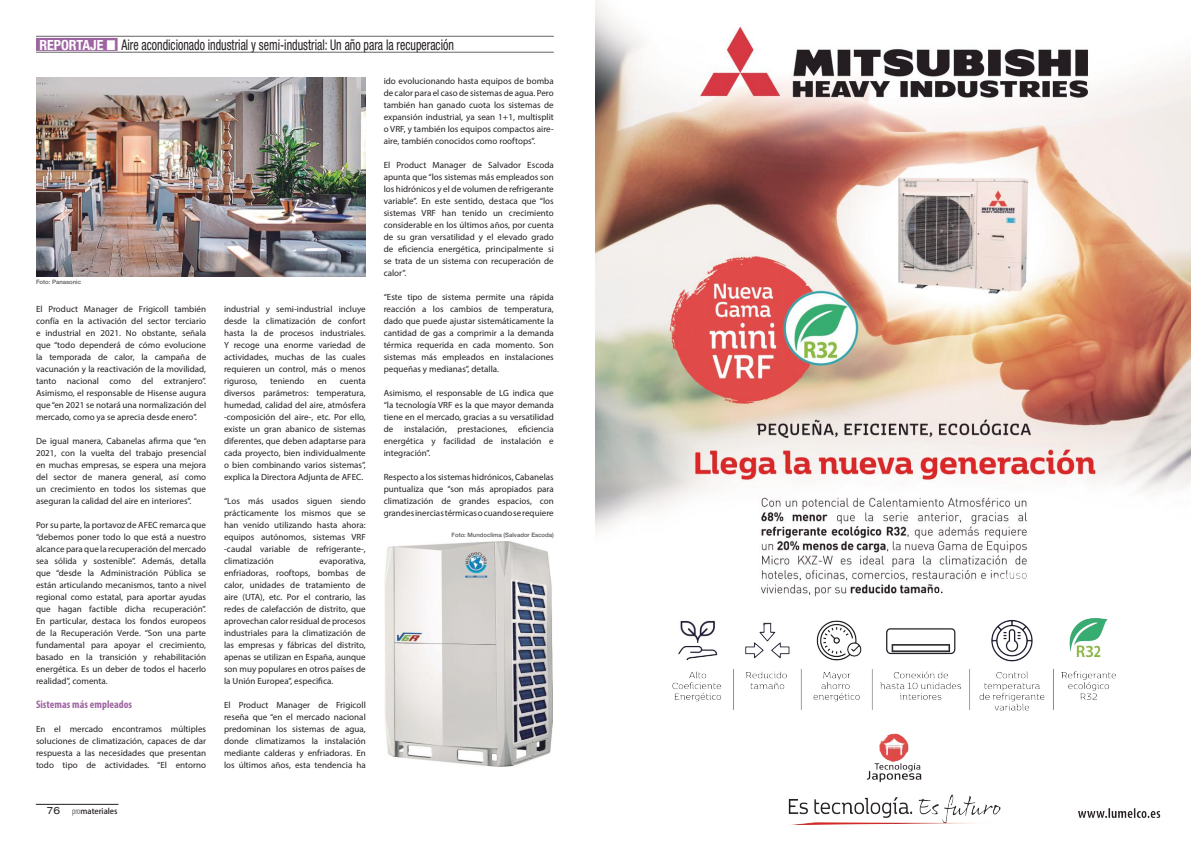
<style>
.page{position:relative;width:1191px;height:842px;background:#fff}
.page>*{position:absolute;margin:0;border:0;box-sizing:border-box;transform-origin:0 0}
.t1{font:condensed 14.7px "Helvetica Neue";color:#241f1f;scale:.81 1}
.t2{font:700 condensed 11px "Myriad Pro";letter-spacing:.005em;color:#9d64a1}
.t3{font:9px/12px "Myriad Pro";letter-spacing:.005em;color:#241f1f;text-align:justify}
.t4{font:500 7.8px "Koz Go Std";color:#241f1f}
.t5{font:500 6px "Helvetica Neue";color:#5a5758}
.s1{font-weight:700;font-size:14px;color:#fff}
.s2{font-family:"Arial Narrow";font-stretch:normal;font-size:21px;color:#fff}
.s3{font-family:"Helvetica Neue";font-weight:400;font-stretch:expanded;font-size:10px}
.s4{font-family:"Myriad Pro";font-weight:300;font-stretch:condensed;font-size:9.1px}
</style>
<div class="page">
<hr style="left:36px;top:804px;width:82px;height:1px;background:#241f1f">
<img style="left:385px;top:541px;width:167px;height:225px">
<img style="left:36px;top:78px;width:330px;height:198px">
<img style="left:595px;top:0;width:596px;height:825px">
<div style="left:36px;top:38px;width:82px;height:13px;background:#9d64a1"></div>
<hr style="left:36px;top:52px;width:518px;height:1px;background:#656365">
<hr style="left:36px;top:36px;width:518px;height:1px;background:#656365">
<h1 class="t1" style="left:39px;top:36px;width:513px"><span class="s1">REPORTAJE</span> <span class="s2">■</span> Aire acondicionado industrial y semi-industrial: Un año para la recuperación</h1>
<p class="t5" style="left:36px;top:278px;width:47px">Foto: Panasonic</p>
<p class="t3" style="left:36px;top:303px;width:172px">El Product Manager de Frigicoll también confía en la activación del sector terciario e industrial en 2021. No obstante, señala que “todo dependerá de cómo evolucione la temporada de calor, la campaña de vacunación y la reactivación de la movilidad, tanto nacional como del extranjero”.<br>Asimismo, el responsable de Hisense augura que “en 2021 se notará una normalización del mercado, como ya se aprecia desde enero”.</p>
<p class="t3" style="left:36px;top:435px;width:172px">De igual manera, Cabanelas afirma que “en 2021, con la vuelta del trabajo presencial en muchas empresas, se espera una mejora del sector de manera general, así como un crecimiento en todos los sistemas que aseguran la calidad del aire en interiores”.</p>
<p class="t3" style="left:36px;top:519px;width:172px">Por su parte, la portavoz de AFEC remarca que “debemos poner todo lo que está a nuestro alcance para que la recuperación del mercado sea sólida y sostenible”. Además, detalla que “desde la Administración Pública se están articulando mecanismos, tanto a nivel regional como estatal, para aportar ayudas que hagan factible dicha recuperación”.<br>En particular, destaca los fondos europeos de la Recuperación Verde. “Son una parte fundamental para apoyar el crecimiento, basado en la transición y rehabilitación energética. Es un deber de todos el hacerlo realidad”, comenta.</p>
<p class="t2" style="left:36px;top:697px;width:98px">Sistemas más empleados</p>
<p class="t3" style="left:36px;top:723px;width:172px">En el mercado encontramos múltiples soluciones de climatización, capaces de dar respuesta a las necesidades que presentan todo tipo de actividades. “El entorno</p>
<p class="t4" style="left:47px;top:806px;width:72px"><span class="s3">76</span> <span class="s4">pro</span>materiales</p>
<p class="t3" style="left:224px;top:303px;width:143px">industrial y semi-industrial incluye desde la climatización de confort hasta la de procesos industriales.<br>Y recoge una enorme variedad de actividades, muchas de las cuales requieren un control, más o menos riguroso,</p>
<p class="t3" style="left:270px;top:375px;width:36px">teniendo</p>
<p class="t3" style="left:317px;top:375px;width:11px">en</p>
<p class="t3" style="left:224px;top:375px;width:143px;text-indent:116px">cuenta diversos parámetros: temperatura, humedad, calidad del aire, atmósfera -composición del aire-, etc. Por ello, existe un gran abanico de sistemas diferentes, que deben adaptarse para cada proyecto, bien individualmente o bien combinando varios sistemas”, explica la Directora Adjunta de AFEC.</p>
<p class="t3" style="left:224px;top:495px;width:143px">“Los más usados siguen siendo prácticamente los mismos que se han venido utilizando hasta ahora: equipos autónomos, sistemas VRF -caudal variable de refrigerante-, climatización</p>
<p class="t3" style="left:224px;top:555px;width:143px;text-indent:95px">evaporativa, enfriadoras, rooftops, bombas de calor, unidades de tratamiento de aire (UTA), etc. Por el contrario, las redes de calefacción de distrito, que aprovechan calor residual de procesos industriales para la climatización de las empresas y fábricas del distrito, apenas se utilizan en España, aunque son muy populares en otros países de la Unión Europea”, especifica.</p>
<p class="t3" style="left:224px;top:699px;width:143px">El Product Manager de Frigicoll reseña que “en el mercado nacional predominan los sistemas de agua, donde climatizamos la instalación mediante calderas y enfriadoras. En los últimos años, esta tendencia ha</p>
<p class="t3" style="left:384px;top:75px;width:172px">ido evolucionando hasta equipos de bomba de calor para el caso de sistemas de agua. Pero también han ganado cuota los sistemas de expansión industrial, ya sean 1+1, multisplit o VRF, y también los equipos compactos aire&shy;aire, también conocidos como rooftops”.</p>
<p class="t3" style="left:384px;top:159px;width:172px">El Product Manager de Salvador Escoda apunta que “los sistemas más empleados son los hidrónicos y el de volumen de refrigerante variable”. En este sentido, destaca que “los sistemas VRF han tenido un crecimiento considerable en los últimos años, por cuenta de su gran versatilidad y el elevado grado de eficiencia energética, principalmente si se trata de un sistema con recuperación de calor”.</p>
<p class="t3" style="left:384px;top:291px;width:172px">“Este tipo de sistema permite una rápida reacción a los cambios de temperatura, dado que puede ajustar sistemáticamente la cantidad de gas a comprimir a la demanda térmica requerida en cada momento. Son sistemas más empleados en instalaciones pequeñas y medianas”, detalla.</p>
<p class="t3" style="left:384px;top:387px;width:172px">Asimismo, el responsable de LG indica que “la tecnología VRF es la que mayor demanda tiene en el mercado, gracias a su versatilidad de instalación, prestaciones, eficiencia energética y facilidad de instalación e integración”.</p>
<p class="t3" style="left:384px;top:471px;width:172px">Respecto a los sistemas hidrónicos, Cabanelas puntualiza que “son más apropiados para climatización de grandes espacios, con grandes inercias térmicas o cuando se requiere</p>
<p class="t5" style="left:451px;top:531px;width:104px">Foto: Mundoclima (Salvador Escoda)</p>
</div>
